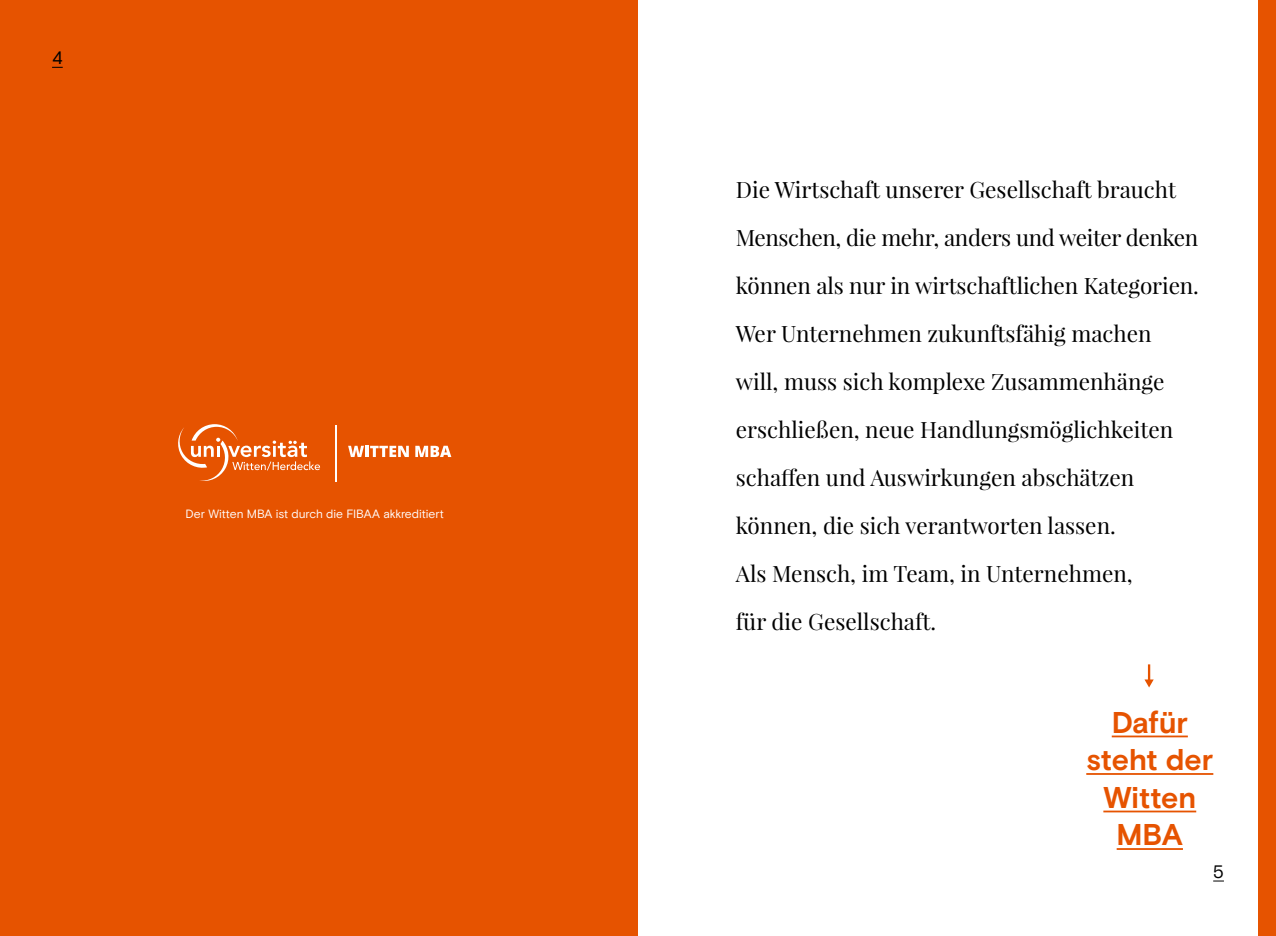
<style>
.page{position:relative;width:1276px;height:936px;background:#fff}
.page>*{position:absolute;margin:0;border:0;box-sizing:border-box;transform-origin:0 0}
.t1{font:700 30px/37.5px "Basis Grotesque Pro";letter-spacing:-.005em;color:#e65300;text-align:center}
.t2{font:22.5px/48px "Playfair Display";color:#000}
.t3{font:18px "Basis Grotesque Pro";color:#000}
.t4{font:12px "Basis Grotesque Pro";letter-spacing:-.01em;color:#fff}
</style>
<div class="page">
<div style="left:0;top:0;width:638px;height:935px;background:#e65300"></div>
<svg style="left:1144px;top:664px;width:9px;height:23px"></svg>
<hr style="left:1111px;top:735px;width:76px;height:2px;background:#e65300">
<hr style="left:1086px;top:773px;width:127px;height:1px;background:#e65300">
<hr style="left:1103px;top:810px;width:93px;height:2px;background:#e65300">
<hr style="left:1116px;top:848px;width:67px;height:1px;background:#e65300">
<div style="left:1259px;top:0;width:17px;height:935px;background:#e65300"></div>
<svg style="left:178px;top:424px;width:142px;height:57px"></svg>
<hr style="left:335px;top:425px;width:1px;height:56px;background:#fff">
<svg style="left:348px;top:446px;width:61px;height:11px"></svg>
<svg style="left:415px;top:445px;width:36px;height:12px"></svg>
<p class="t3" style="left:52px;top:48px;width:12px">4</p>
<p class="t4" style="left:186px;top:507px;width:260px">Der Witten MBA ist durch die FIBAA akkreditiert</p>
<p class="t2" style="left:736px;top:165px;width:464px">Die Wirtschaft unserer Gesellschaft braucht Menschen, die mehr, anders und weiter denken können als nur in wirtschaftlichen Kategorien.<br>Wer Unternehmen zukunftsfähig machen will, muss sich komplexe Zusammenhänge erschließen, neue Handlungsmöglichkeiten schaffen und Auswirkungen abschätzen können, die sich verantworten lassen.<br>Als Mensch, im Team, in Unternehmen,<br>für die Gesellschaft.</p>
<h1 class="t1" style="left:1086px;top:704px;width:129px">Dafür steht der<br>Witten<br>MBA</h1>
<p class="t3" style="left:1213px;top:861px;width:12px">5</p>
</div>
